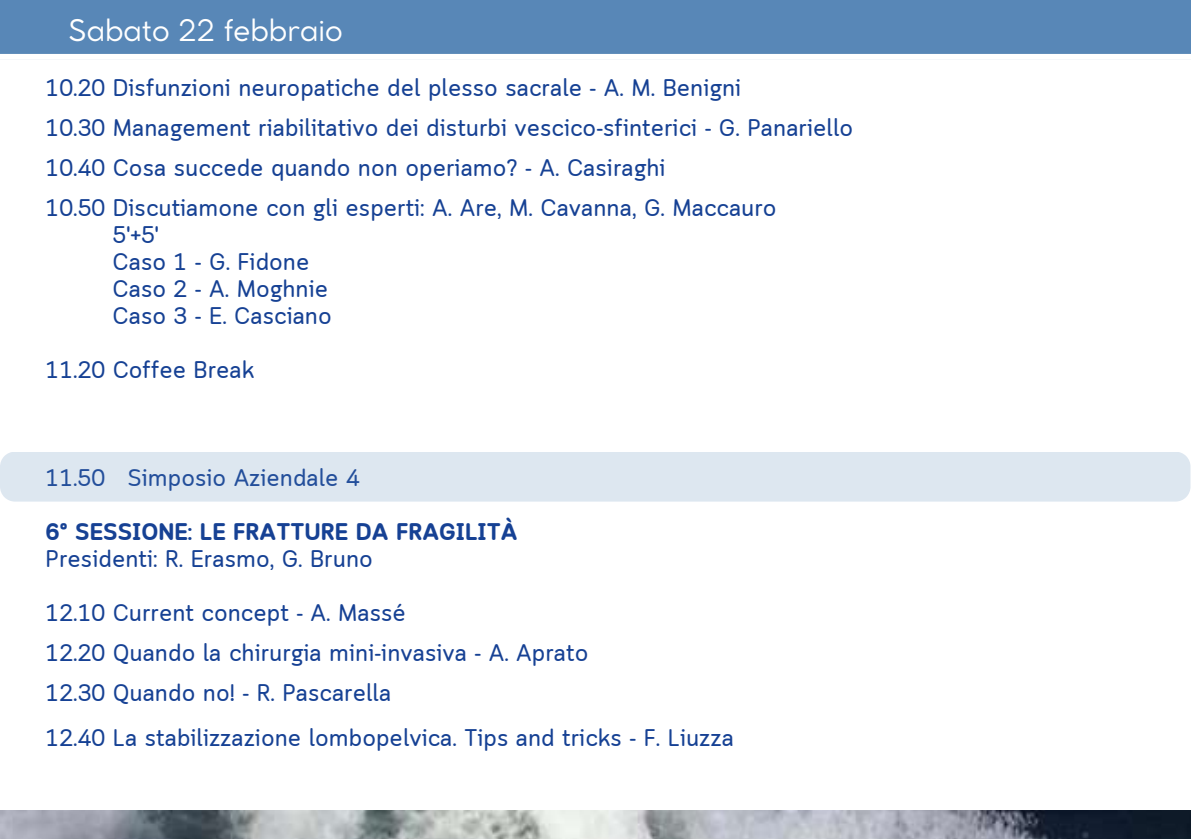
<style>
.page{position:relative;width:1191px;height:839px;background:#fff}
.page>*{position:absolute;margin:0;border:0;box-sizing:border-box;transform-origin:0 0}
.t1{font:29.4px "Cocomat Pro";color:#fff}
.t2{font:24px/40px "Cloud Soft";color:#164194}
.t3{font:700 24px "Cloud Soft";color:#164194}
</style>
<div class="page">
<div style="left:0;top:0;width:1191px;height:54px;background:#5887b7"></div>
<img style="left:0;top:810px;width:1191px;height:29px">
<div style="left:0;top:452px;width:1191px;height:49px;background:#dde7f0"></div>
<p class="t1" style="left:68px;top:19px;width:276px">Sabato 22 febbraio</p>
<p class="t2" style="left:46px;top:70px;width:809px">10.20 Disfunzioni neuropatiche del plesso sacrale - A. M. Benigni<br>10.30 Management riabilitativo dei disturbi vescico-sfinterici - G. Panariello 10.40 Cosa succede quando non operiamo? - A. Casiraghi<br>10.50 Discutiamone con gli esperti: A. Are, M. Cavanna, G. Maccauro</p>
<p class="t2" style="left:113px;top:223px;width:221px;line-height:27px">5'+5'<br>Caso 1 - G. Fidone<br>Caso 2 - A. Moghnie<br>Caso 3 - E. Casciano</p>
<p class="t2" style="left:46px;top:352px;width:211px">11.20 Coffee Break</p>
<p class="t2" style="left:46px;top:459px;width:316px">11.50 Simposio Aziendale 4</p>
<p class="t3" style="left:46px;top:518px;width:474px">6° SESSIONE: LE FRATTURE DA FRAGILITÀ</p>
<p class="t2" style="left:46px;top:541px;width:329px">Presidenti: R. Erasmo, G. Bruno</p>
<p class="t2" style="left:46px;top:595px;width:544px">12.10 Current concept - A. Massé<br>12.20 Quando la chirurgia mini-invasiva - A. Aprato<br>12.30 Quando no! - R. Pascarella</p>
<p class="t2" style="left:46px;top:720px;width:690px">12.40 La stabilizzazione lombopelvica. Tips and tricks - F. Liuzza</p>
</div>
